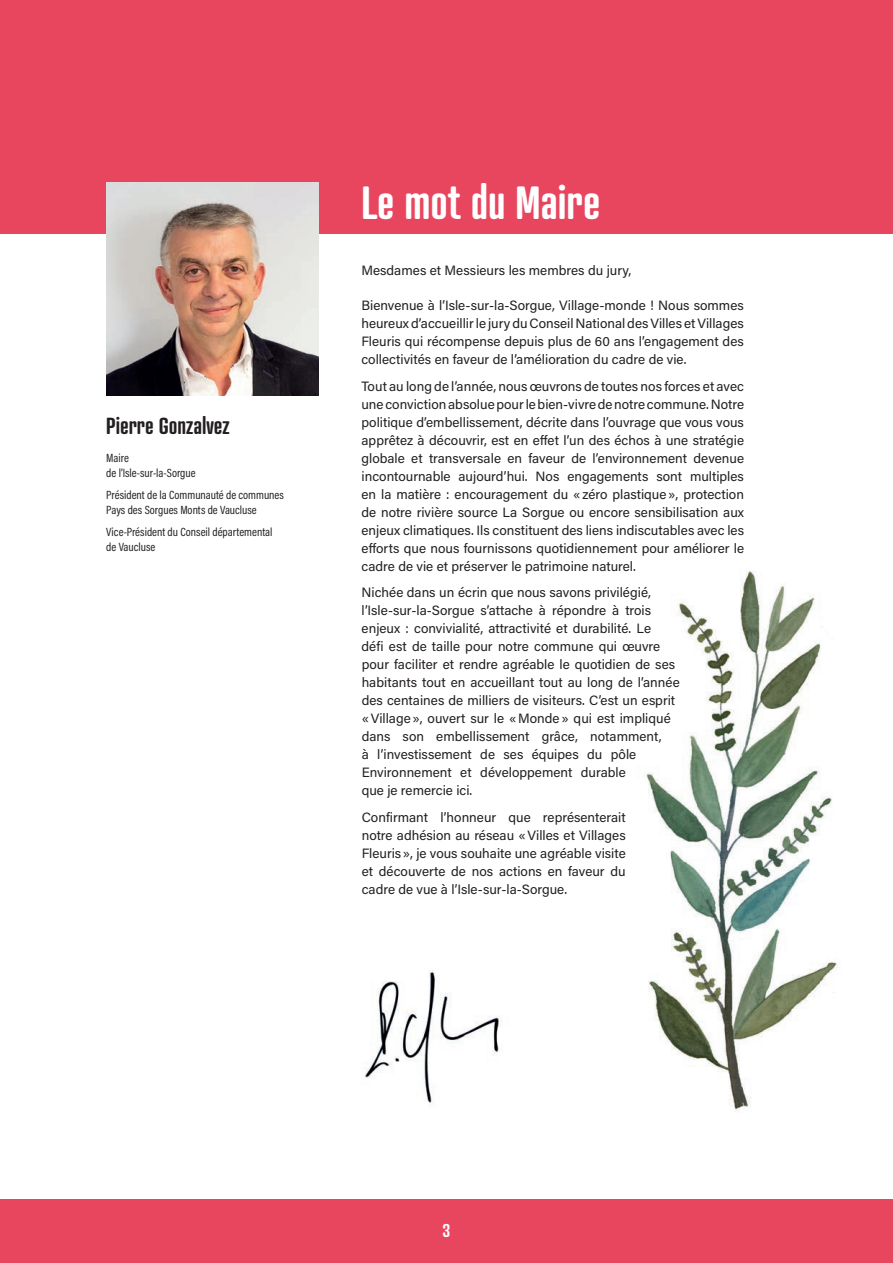
<style>
.page{position:relative;width:893px;height:1263px;background:#fff}
.page>*{position:absolute;margin:0;border:0;box-sizing:border-box;transform-origin:0 0}
.t1{font:600 45px "Atrament";color:#fff}
.t2{font:600 22.5px "Atrament";color:#231f20}
.t3{font:600 18px "Atrament";color:#fff}
.t4{font:13.5px/18px "Acumin Variable Concept";color:#231f20;text-align:justify}
.t5{font:12px/14.4px "Acumin Variable Concept";color:#231f20}
</style>
<div class="page">
<div style="left:0;top:1199px;width:893px;height:64px;background:#e8465f"></div>
<div style="left:0;top:0;width:893px;height:234px;background:#e8465f"></div>
<img style="left:106px;top:183px;width:213px;height:212px">
<img style="left:364px;top:970px;width:136px;height:137px">
<img style="left:646px;top:570px;width:192px;height:541px">
<h2 class="t2" style="left:106px;top:411px;width:125px">Pierre Gonzalvez</h2>
<p class="t5" style="left:106px;top:451px;width:91px">Maire<br>de l’Isle-sur-la-Sorgue</p>
<p class="t5" style="left:106px;top:487px;width:179px">Président de la Communauté de communes<br>Pays des Sorgues Monts de Vaucluse</p>
<p class="t5" style="left:106px;top:524px;width:168px">Vice-Président du Conseil départemental de Vaucluse</p>
<h1 class="t1" style="left:361px;top:174px;width:240px">Le mot du Maire</h1>
<p class="t4" style="left:361px;top:261px;width:271px">Mesdames et Messieurs les membres du jury,</p>
<p class="t4" style="left:361px;top:296px;width:384px">Bienvenue à l’Isle-sur-la-Sorgue, Village-monde ! Nous sommes heureux d’accueillirle jury duConseilNational desVilles etVillages Fleuris qui récompense depuis plus de 60 ans l’engagement des collectivités en faveur de l’amélioration du cadre de vie.</p>
<p class="t4" style="left:361px;top:377px;width:384px">Tout au long de l’année, nous œuvrons de toutes nos forces et avec uneconvictionabsoluepourlebien-vivredenotrecommune.Notre politique d’embellissement, décrite dans l’ouvrage que vous vous apprêtez à découvrir, est en effet l’un des échos à une stratégie globale et transversale en faveur de l’environnement devenue incontournable aujourd’hui. Nos engagements sont multiples en la matière : encouragement du «zéro plastique», protection de notre rivière source La Sorgue ou encore sensibilisation aux enjeux climatiques. Ils constituent des liens indiscutables avec les efforts que nous fournissons quotidiennement pour améliorer le cadre de vie et préserver le patrimoine naturel.</p>
<p class="t4" style="left:362px;top:583px;width:320px;text-align:left">Nichée dans un écrin que nous savons privilégié, l’Isle-sur-la-Sorgue s’attache à répondre à trois enjeux : convivialité, attractivité et durabilité. Le<br>défi est de taille pour notre commune qui œuvre pour faciliter et rendre agréable le quotidien de ses habitants tout en accueillant tout au long de l’année des centaines de milliers de visiteurs. C’est un esprit «Village», ouvert sur le «Monde» qui est impliqué dans son embellissement grâce, notamment,<br>à l’investissement de ses équipes du pôle Environnement et développement durable<br>que je remercie ici.</p>
<p class="t4" style="left:362px;top:808px;width:266px">Confirmant l’honneur que représenterait notre adhésion au réseau «Villes et Villages Fleuris», je vous souhaite une agréable visite et découverte de nos actions en faveur du cadre de vue à l’Isle-sur-la-Sorgue.</p>
<h3 class="t3" style="left:443px;top:1219px;width:9px">3</h3>
</div>
